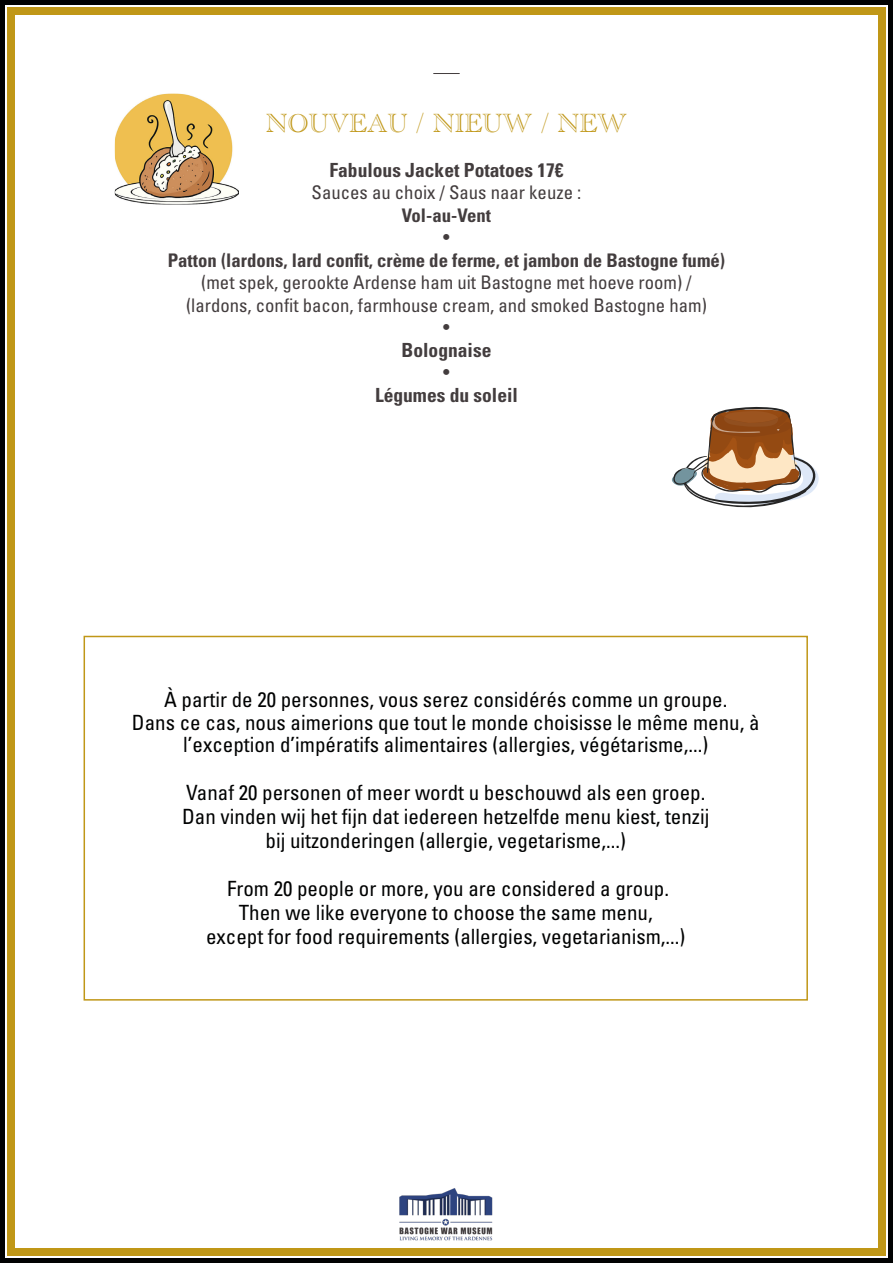
<style>
.page{position:relative;width:893px;height:1263px;background:#fff}
.page>*{position:absolute;margin:0;border:0;box-sizing:border-box;transform-origin:0 0}
.t1{font:27px "Academy Engraved Let Plain";color:#c09717}
.t2{font:condensed 21px/24px "Univers LT Pro";color:#010202;text-align:center}
.t3{font:700 condensed 19.5px "Univers LT Pro";color:#433d3e}
.t4{font:condensed 19.5px "Univers LT Pro";color:#433d3e}
.t5{font:condensed 18.75px/22.5px "Univers LT Pro";color:#433d3e;text-align:center}
.t6{font:700 condensed 18.75px "Univers LT Pro";color:#433d3e}
</style>
<div class="page">
<div style="left:84px;top:636px;width:724px;height:364px;border:2px solid #c09717"></div>
<svg style="left:672px;top:406px;width:147px;height:102px"></svg>
<hr style="left:0;top:0;width:893px;height:4px;background:#010202">
<div style="left:7px;top:8px;width:879px;height:7px;background:#c09717"></div>
<hr style="left:889px;top:0;width:4px;height:1263px;background:#010202">
<div style="left:879px;top:10px;width:7px;height:1246px;background:#c09717"></div>
<hr style="left:0;top:0;width:4px;height:1263px;background:#010202">
<div style="left:7px;top:8px;width:7px;height:1248px;background:#c09717"></div>
<hr style="left:0;top:1259px;width:893px;height:4px;background:#010202">
<div style="left:8px;top:1249px;width:878px;height:7px;background:#c09717"></div>
<img style="left:399px;top:1188px;width:94px;height:53px">
<img style="left:115px;top:94px;width:124px;height:110px">
<svg style="left:433px;top:73px;width:27px;height:1px"></svg>
<p class="t1" style="left:266px;top:103px;width:363px">NOUVEAU / NIEUW / NEW</p>
<p class="t3" style="left:329px;top:158px;width:235px">Fabulous Jacket Potatoes 17€</p>
<p class="t5" style="left:312px;top:181px;width:271px">Sauces au choix / Saus naar keuze :</p>
<p class="t6" style="left:402px;top:203px;width:91px">Vol-au-Vent</p>
<p class="t4" style="left:443px;top:225px;width:8px">•</p>
<p class="t6" style="left:168px;top:248px;width:559px">Patton (lardons, lard confit, crème de ferme, et jambon de Bastogne fumé)</p>
<p class="t5" style="left:186px;top:271px;width:522px">(met spek, gerookte Ardense ham uit Bastogne met hoeve room) / (lardons, confit bacon, farmhouse cream, and smoked Bastogne ham)</p>
<p class="t4" style="left:443px;top:315px;width:8px">•</p>
<p class="t3" style="left:401px;top:338px;width:91px">Bolognaise</p>
<p class="t4" style="left:443px;top:360px;width:8px">•</p>
<p class="t3" style="left:375px;top:383px;width:144px">Légumes du soleil</p>
<p class="t2" style="left:132px;top:688px;width:629px;line-height:22.5px">À partir de 20 personnes, vous serez considérés comme un groupe.<br>Dans ce cas, nous aimerions que tout le monde choisisse le même menu, à l’exception d’impératifs alimentaires (allergies, végétarisme,...)</p>
<p class="t2" style="left:182px;top:780px;width:529px">Vanaf 20 personen of meer wordt u beschouwd als een groep.<br>Dan vinden wij het fijn dat iedereen hetzelfde menu kiest, tenzij bij uitzonderingen (allergie, vegetarisme,...)</p>
<p class="t2" style="left:206px;top:876px;width:481px">From 20 people or more, you are considered a group.<br>Then we like everyone to choose the same menu,<br>except for food requirements (allergies, vegetarianism,...)</p>
</div>
